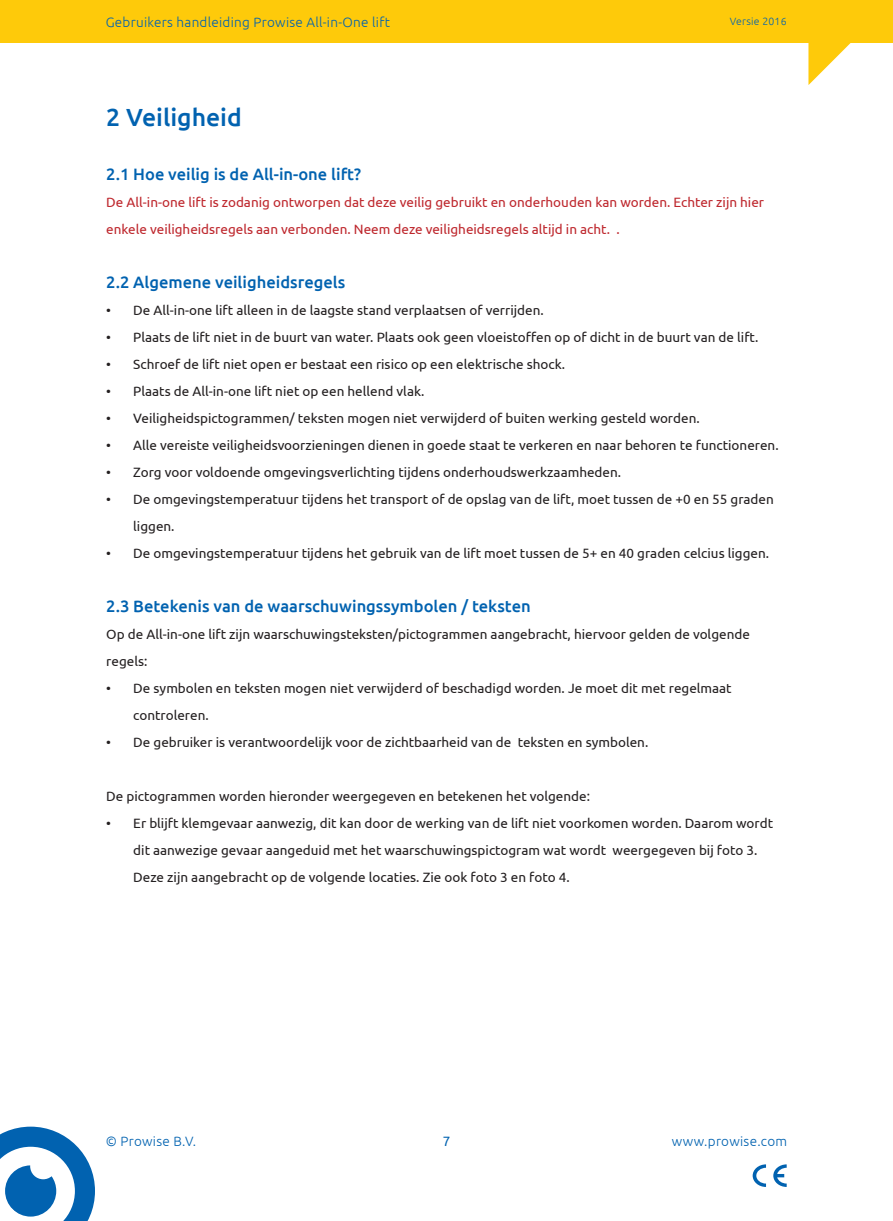
<style>
.page{position:relative;width:893px;height:1221px;background:#fff}
.page>*{position:absolute;margin:0;border:0;box-sizing:border-box;transform-origin:0 0}
.t1{font:500 24.75px "Ubuntu";color:#0162b0}
.Subtitle{font:500 16.5px "Ubuntu";color:#0162b0}
.t2{font:13.5px/27px "Ubuntu";color:#231f20}
.Basisalinea_red{font:13.5px/27px "Ubuntu";color:#be272d}
.t3{font:300 13.5px "Ubuntu";letter-spacing:.02em;color:#0162b0}
.t4{font:13.5px "Ubuntu";color:#0162b0}
.t5{font:300 10.5px "Ubuntu";letter-spacing:.02em;color:#0162b0}
</style>
<div class="page">
<div style="left:0;top:0;width:893px;height:43px;background:#feca0a"></div>
<svg style="left:808px;top:43px;width:43px;height:42px"></svg>
<svg style="left:0;top:1126px;width:95px;height:94px"></svg>
<svg style="left:753px;top:1164px;width:34px;height:22px"></svg>
<p class="t3" style="left:106px;top:14px;width:286px">Gebruikers handleiding Prowise All-in-One lift</p>
<p class="t5" style="left:730px;top:15px;width:58px">Versie 2016</p>
<p class="t1" style="left:106px;top:101px;width:137px">2 Veiligheid</p>
<p class="Subtitle" style="left:106px;top:163px;width:256px">2.1 Hoe veilig is de All-in-one lift?</p>
<p class="Basisalinea_red" style="left:106px;top:188px;width:659px">De All-in-one lift is zodanig ontworpen dat deze veilig gebruikt en onderhouden kan worden. Echter zijn hier enkele veiligheidsregels aan verbonden. Neem deze veiligheidsregels altijd in acht. .</p>
<p class="Subtitle" style="left:106px;top:271px;width:241px">2.2 Algemene veiligheidsregels</p>
<p class="t2" style="left:106px;top:296px;width:439px">• De All-in-one lift alleen in de laagste stand verplaatsen of verrijden.</p>
<p class="t2" style="left:106px;top:323px;width:654px">• Plaats de lift niet in de buurt van water. Plaats ook geen vloeistoffen op of dicht in de buurt van de lift.</p>
<p class="t2" style="left:106px;top:350px;width:460px">• Schroef de lift niet open er bestaat een risico op een elektrische shock.</p>
<p class="t2" style="left:106px;top:377px;width:320px">• Plaats de All-in-one lift niet op een hellend vlak.</p>
<p class="t2" style="left:106px;top:404px;width:595px">• Veiligheidspictogrammen/ teksten mogen niet verwijderd of buiten werking gesteld worden.</p>
<p class="t2" style="left:106px;top:431px;width:674px">• Alle vereiste veiligheidsvoorzieningen dienen in goede staat te verkeren en naar behoren te functioneren.</p>
<p class="t2" style="left:106px;top:458px;width:516px">• Zorg voor voldoende omgevingsverlichting tijdens onderhoudswerkzaamheden.</p>
<p class="t2" style="left:133px;top:485px;width:642px;text-indent:-27px">• De omgevingstemperatuur tijdens het transport of de opslag van de lift, moet tussen de +0 en 55 graden liggen.</p>
<p class="t2" style="left:106px;top:539px;width:664px">• De omgevingstemperatuur tijdens het gebruik van de lift moet tussen de 5+ en 40 graden celcius liggen.</p>
<p class="Subtitle" style="left:106px;top:595px;width:426px">2.3 Betekenis van de waarschuwingssymbolen / teksten</p>
<p class="t2" style="left:106px;top:620px;width:645px">Op de All-in-one lift zijn waarschuwingsteksten/pictogrammen aangebracht, hiervoor gelden de volgende regels:</p>
<p class="t2" style="left:133px;top:674px;width:600px;text-indent:-27px">• De symbolen en teksten mogen niet verwijderd of beschadigd worden. Je moet dit met regelmaat controleren.</p>
<p class="t2" style="left:106px;top:728px;width:543px">• De gebruiker is verantwoordelijk voor de zichtbaarheid van de teksten en symbolen.</p>
<p class="t2" style="left:106px;top:782px;width:485px">De pictogrammen worden hieronder weergegeven en betekenen het volgende:</p>
<p class="t2" style="left:133px;top:809px;width:641px;text-indent:-27px">• Er blijft klemgevaar aanwezig, dit kan door de werking van de lift niet voorkomen worden. Daarom wordt dit aanwezige gevaar aangeduid met het waarschuwingspictogram wat wordt weergegeven bij foto 3.<br>Deze zijn aangebracht op de volgende locaties. Zie ook foto 3 en foto 4.</p>
<p class="t3" style="left:106px;top:1133px;width:92px">© Prowise B.V.</p>
<p class="t4" style="left:443px;top:1133px;width:9px">7</p>
<p class="t3" style="left:672px;top:1133px;width:117px">www.prowise.com</p>
</div>
